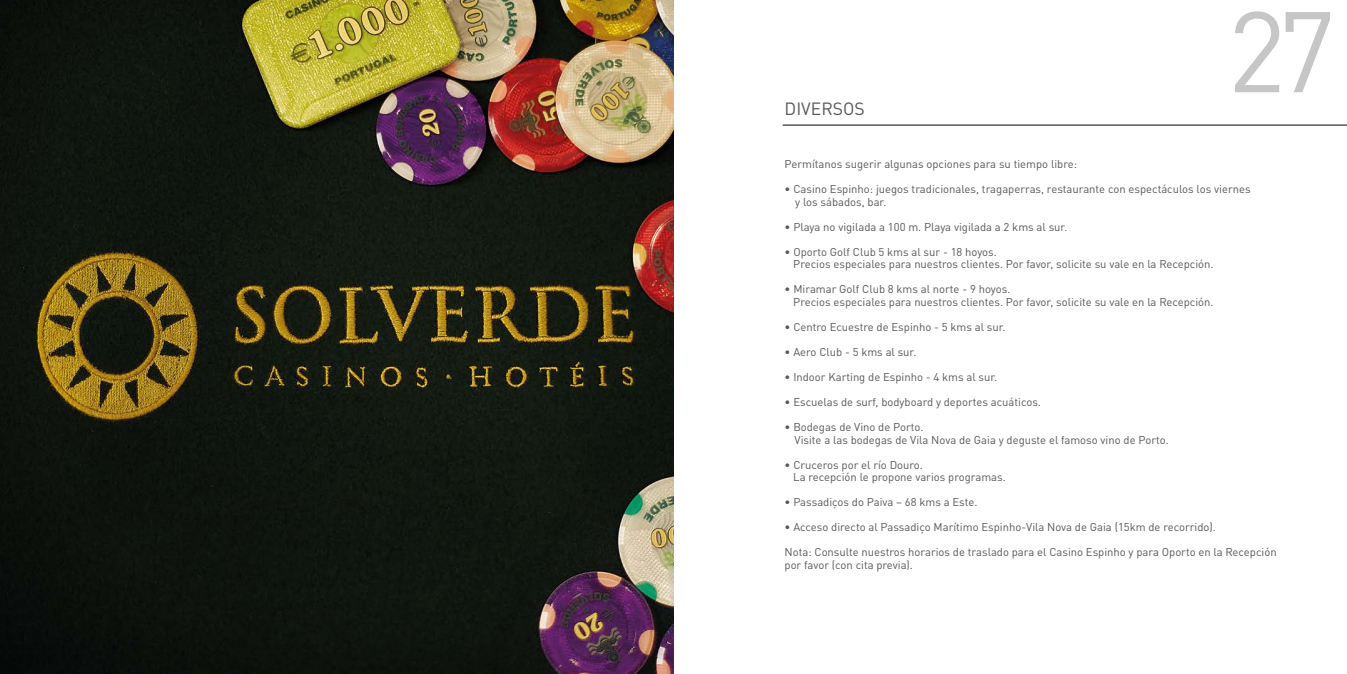
<style>
.page{position:relative;width:1347px;height:674px;background:#fff}
.page>*{position:absolute;margin:0;border:0;box-sizing:border-box;transform-origin:0 0}
.t1{font:112.5px "DIN Pro";color:#c6c6c6}
.t2{font:17.5px "DIN Pro";color:#575756}
.t3{font:11.25px/12.5px "DIN Pro";color:#575756}
</style>
<div class="page">
<hr style="left:782px;top:125px;width:564px;height:1px;background:#000">
<img style="left:0;top:0;width:673px;height:673px">
<h2 class="t2" style="left:784px;top:95px;width:82px">DIVERSOS</h2>
<h1 class="t1" style="left:1227px;top:-37px;width:110px">27</h1>
<p class="t3" style="left:784px;top:157px;width:294px">Permítanos sugerir algunas opciones para su tiempo libre:</p>
<p class="t3" style="left:795px;top:182px;width:457px;text-indent:-11px">• Casino Espinho: juegos tradicionales, tragaperras, restaurante con espectáculos los viernes y los sábados, bar.</p>
<p class="t3" style="left:784px;top:219px;width:284px">• Playa no vigilada a 100 m. Playa vigilada a 2 kms al sur.</p>
<p class="t3" style="left:793px;top:244px;width:422px;text-indent:-9px">• Oporto Golf Club 5 kms al sur - 18 hoyos.<br>Precios especiales para nuestros clientes. Por favor, solicite su vale en la Recepción.</p>
<p class="t3" style="left:793px;top:282px;width:422px;text-indent:-9px">• Miramar Golf Club 8 kms al norte - 9 hoyos.<br>Precios especiales para nuestros clientes. Por favor, solicite su vale en la Recepción.</p>
<p class="t3" style="left:784px;top:319px;width:223px">• Centro Ecuestre de Espinho - 5 kms al sur.</p>
<p class="t3" style="left:784px;top:344px;width:133px">• Aero Club - 5 kms al sur.</p>
<p class="t3" style="left:784px;top:369px;width:214px">• Indoor Karting de Espinho - 4 kms al sur.</p>
<p class="t3" style="left:784px;top:394px;width:258px">• Escuelas de surf, bodyboard y deportes acuáticos.</p>
<p class="t3" style="left:794px;top:419px;width:376px;text-indent:-10px">• Bodegas de Vino de Porto.<br>Visite a las bodegas de Vila Nova de Gaia y deguste el famoso vino de Porto.</p>
<p class="t3" style="left:793px;top:457px;width:214px;text-indent:-9px">• Cruceros por el río Douro.<br>La recepción le propone varios programas.</p>
<p class="t3" style="left:784px;top:494px;width:194px">• Passadiços do Paiva – 68 kms a Este.</p>
<p class="t3" style="left:784px;top:519px;width:433px">• Acceso directo al Passadiço Marítimo Espinho-Vila Nova de Gaia (15km de recorrido).</p>
<p class="t3" style="left:784px;top:544px;width:493px">Nota: Consulte nuestros horarios de traslado para el Casino Espinho y para Oporto en la Recepción por favor (con cita previa).</p>
</div>
